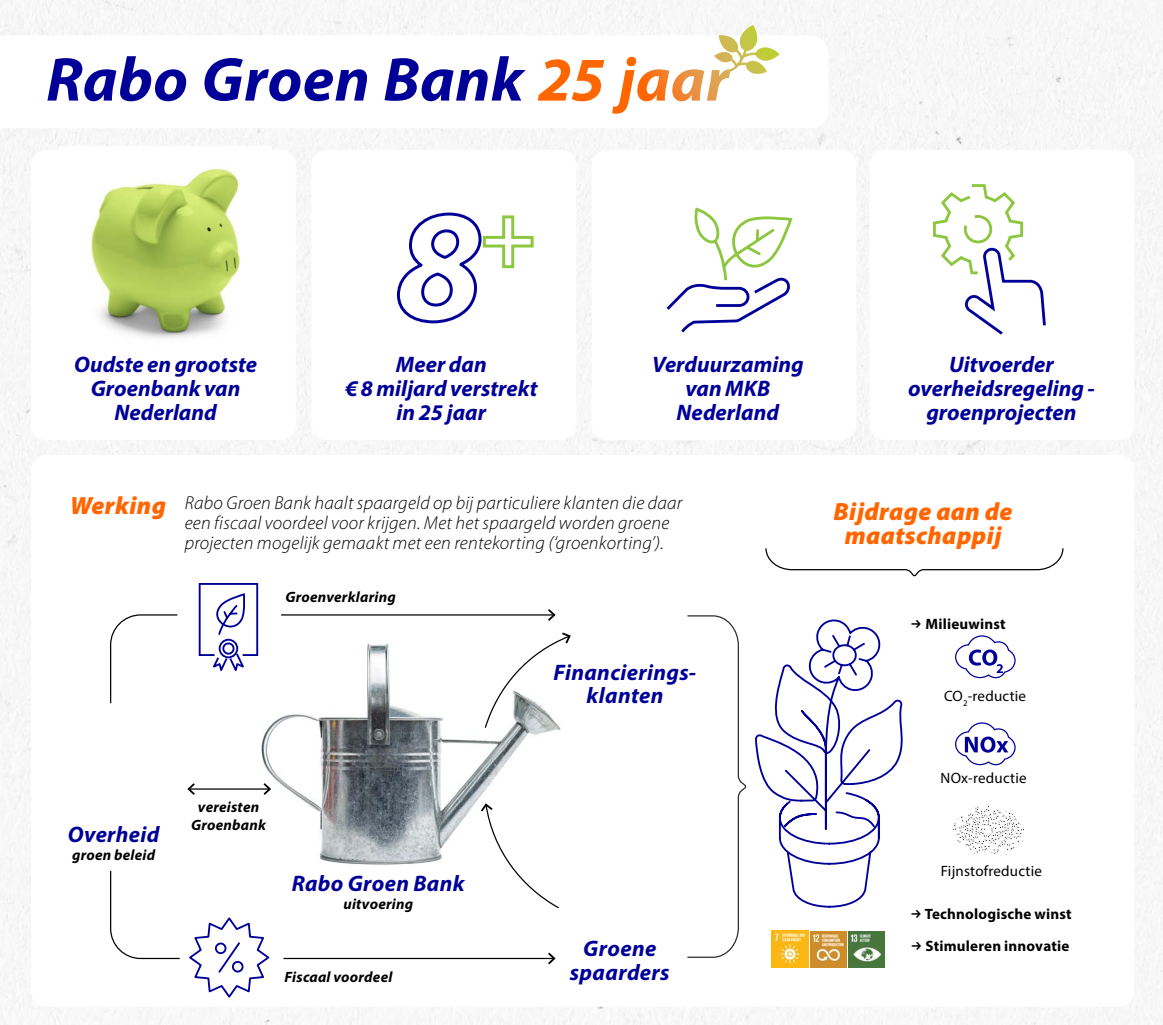
<style>
.page{position:relative;width:1163px;height:1025px;background:#fff}
.page>*{position:absolute;margin:0;border:0;box-sizing:border-box;transform-origin:0 0}
.t1{font:italic 700 62.5px "Myriad Pro";letter-spacing:.005em;color:#009}
.t2{font:italic 900 25px/23.8px "Myriad Pro";letter-spacing:.015em;color:#f60;text-align:center}
.t3{font:italic 700 22.5px/23.8px "Myriad Pro";color:#009;text-align:center}
.t4{font:italic 300 18.75px/20px "Myriad Pro";letter-spacing:.015em;color:#000}
.t5{font:italic 700 15px/17.5px "Myriad Pro";letter-spacing:.015em;color:#000;text-align:center}
.t6{font:700 15px "Myriad Pro";letter-spacing:.015em;color:#000}
.t7{font:15px "Myriad Pro";letter-spacing:.015em;color:#000}
</style>
<div class="page">
<img style="left:0;top:0;width:1162px;height:1025px">
<div style="left:31px;top:455px;width:1103px;height:552px;background:#fff;border-radius:15px"></div>
<div style="left:31px;top:150px;width:265px;height:290px;background:#fff;border-radius:15px"></div>
<div style="left:311px;top:150px;width:265px;height:290px;background:#fff;border-radius:15px"></div>
<div style="left:591px;top:150px;width:265px;height:290px;background:#fff;border-radius:15px"></div>
<div style="left:869px;top:150px;width:265px;height:290px;background:#fff;border-radius:15px"></div>
<svg style="left:687px;top:615px;width:60px;height:343px"></svg>
<svg style="left:933px;top:184px;width:113px;height:151px"></svg>
<img style="left:771px;top:931px;width:37px;height:37px">
<img style="left:810px;top:932px;width:36px;height:35px">
<img style="left:848px;top:932px;width:36px;height:35px">
<svg style="left:0;top:35px;width:828px;height:93px"></svg>
<svg style="left:110px;top:614px;width:445px;height:346px"></svg>
<svg style="left:546px;top:609px;width:10px;height:14px"></svg>
<svg style="left:546px;top:951px;width:10px;height:14px"></svg>
<div style="left:50px;top:703px;width:127px;height:168px;background:#fff;border-radius:50%"></div>
<div style="left:179px;top:903px;width:104px;height:104px;background:#fff;border-radius:50%"></div>
<div style="left:177px;top:567px;width:104px;height:104px;background:#fff;border-radius:50%"></div>
<svg style="left:187px;top:916px;width:84px;height:82px"></svg>
<svg style="left:198px;top:583px;width:61px;height:93px"></svg>
<hr style="left:189px;top:788px;width:81px;height:2px;background:#000">
<svg style="left:186px;top:781px;width:11px;height:16px"></svg>
<svg style="left:261px;top:781px;width:11px;height:16px"></svg>
<svg style="left:483px;top:631px;width:88px;height:98px"></svg>
<svg style="left:952px;top:805px;width:72px;height:51px"></svg>
<svg style="left:955px;top:635px;width:61px;height:44px"></svg>
<svg style="left:955px;top:722px;width:61px;height:44px"></svg>
<svg style="left:479px;top:802px;width:80px;height:108px"></svg>
<svg style="left:755px;top:619px;width:148px;height:289px"></svg>
<svg style="left:765px;top:548px;width:298px;height:29px"></svg>
<img style="left:59px;top:147px;width:212px;height:191px">
<svg style="left:397px;top:212px;width:137px;height:112px"></svg>
<svg style="left:666px;top:209px;width:127px;height:124px"></svg>
<svg style="left:537px;top:25px;width:242px;height:76px"></svg>
<h1 class="t1" style="left:46px;top:39px;width:479px">Rabo Groen Bank</h1>
<p class="t3" style="left:74px;top:352px;width:184px">Oudste en grootste<br>Groenbank van<br>Nederland</p>
<p class="t3" style="left:345px;top:352px;width:194px">Meer dan<br>€ 8 miljard verstrekt in 25 jaar</p>
<p class="t3" style="left:652px;top:352px;width:153px">Verduurzaming van MKB<br>Nederland</p>
<p class="t2" style="left:70px;top:492px;width:97px">Werking</p>
<p class="t4" style="left:185px;top:493px;width:499px">Rabo Groen Bank haalt spaargeld op bij particuliere klanten die daar een fiscaal voordeel voor krijgen. Met het spaargeld worden groene projecten mogelijk gemaakt met een rentekorting (‘groenkorting’).</p>
<p class="t5" style="left:285px;top:588px;width:112px">Groenverklaring</p>
<p class="t3" style="left:553px;top:659px;width:144px">Financierings&shy;klanten</p>
<p class="t3" style="left:68px;top:822px;width:93px">Overheid</p>
<p class="t5" style="left:72px;top:845px;width:85px">groen beleid</p>
<p class="t5" style="left:191px;top:798px;width:77px">vereisten<br>Groenbank</p>
<p class="t3" style="left:292px;top:871px;width:174px">Rabo Groen Bank</p>
<p class="t5" style="left:343px;top:895px;width:71px">uitvoering</p>
<p class="t5" style="left:284px;top:968px;width:109px">Fiscaal voordeel</p>
<p class="t3" style="left:570px;top:936px;width:101px">Groene spaarders</p>
<p class="t3" style="left:908px;top:352px;width:188px">Uitvoerder overheidsregeling - groenprojecten</p>
<p class="t2" style="left:833px;top:499px;width:180px">Bijdrage aan de maatschappij</p>
<p class="t6" style="left:925px;top:614px;width:82px">Milieuwinst</p>
<p class="t7" style="left:943px;top:687px;width:84px">CO<sub>2</sub>-reductie</p>
<p class="t7" style="left:940px;top:769px;width:87px">NOx-reductie</p>
<p class="t7" style="left:940px;top:862px;width:103px">Fijnstofreductie</p>
<p class="t6" style="left:924px;top:904px;width:148px">Technologische winst</p>
<p class="t6" style="left:925px;top:937px;width:145px">Stimuleren innovatie</p>
</div>
